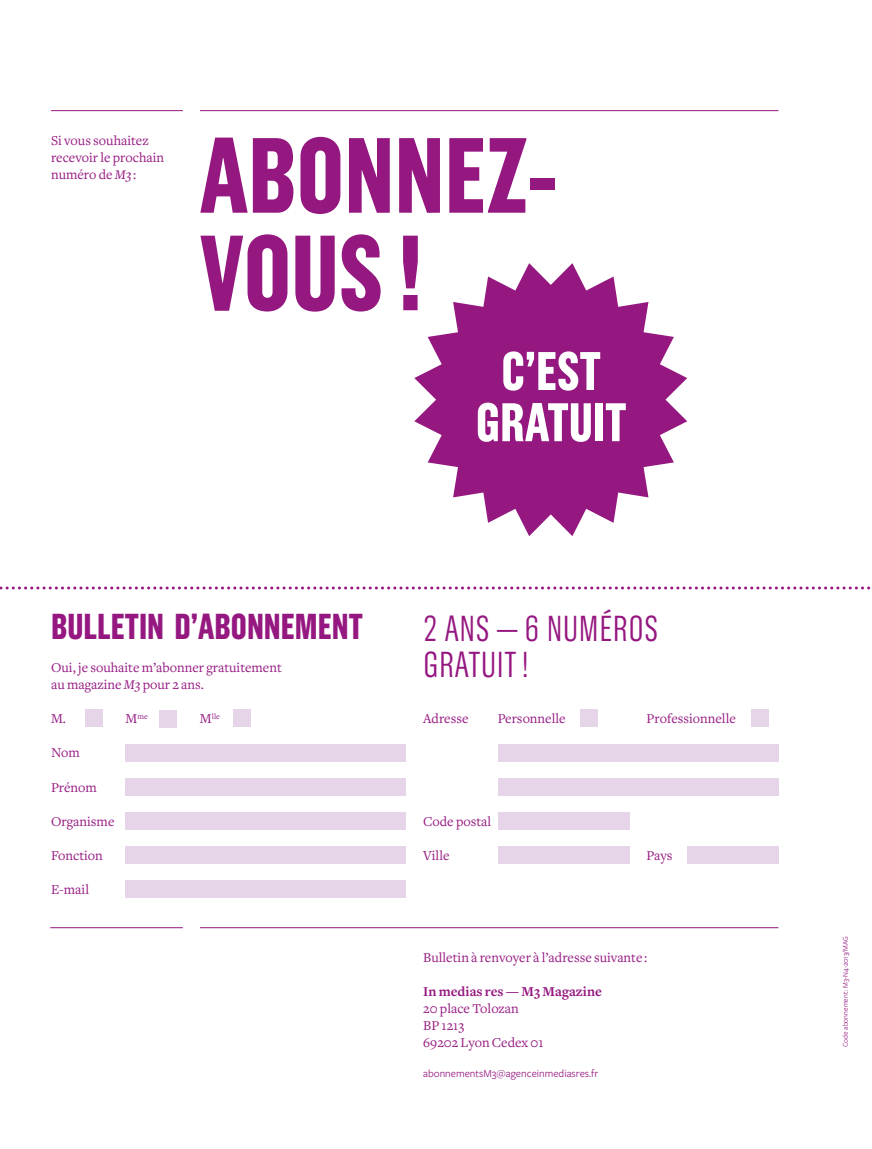
<style>
.page{position:relative;width:872px;height:1149px;background:#fff}
.page>*{position:absolute;margin:0;border:0;box-sizing:border-box;transform-origin:0 0}
.t1{font:700 106.5px/97.5px "Grotzec Head Condensed";color:#951881}
.t2{font:700 54.15px/51.2px "Grotzec Head Condensed";color:#fff}
.t3{font:300 36px/36px "Grotzec Head Condensed";color:#951881}
.t4{font:700 36px "Grotzec Head Condensed";color:#951881}
.t5{font:14.1px/17px "Freight Text";color:#951881}
.t6{font:700 14.1px "Freight Text";color:#951881}
.t7{font:11.1px "Freight Sans";color:#951881}
.t8{font:8.25px "Freight Text";color:#951881}
.t9{font:7.5px "Freight Sans";color:#951881}
.s1{font-style:italic;font-size:13.8px}
.s2{font-size:14.1px}
</style>
<div class="page">
<svg style="left:0;top:586px;width:871px;height:3px"></svg>
<div style="left:125px;top:744px;width:281px;height:17px;background:#e6d5e9"></div>
<div style="left:497px;top:744px;width:281px;height:17px;background:#e6d5e9"></div>
<div style="left:497px;top:778px;width:281px;height:17px;background:#e6d5e9"></div>
<div style="left:497px;top:812px;width:132px;height:17px;background:#e6d5e9"></div>
<div style="left:497px;top:846px;width:132px;height:17px;background:#e6d5e9"></div>
<div style="left:687px;top:846px;width:91px;height:17px;background:#e6d5e9"></div>
<div style="left:125px;top:778px;width:281px;height:17px;background:#e6d5e9"></div>
<div style="left:125px;top:812px;width:281px;height:17px;background:#e6d5e9"></div>
<div style="left:125px;top:880px;width:281px;height:17px;background:#e6d5e9"></div>
<div style="left:85px;top:709px;width:17px;height:17px;background:#e6d5e9"></div>
<div style="left:159px;top:710px;width:17px;height:17px;background:#e6d5e9"></div>
<div style="left:234px;top:709px;width:17px;height:17px;background:#e6d5e9"></div>
<div style="left:580px;top:709px;width:17px;height:17px;background:#e6d5e9"></div>
<div style="left:752px;top:709px;width:17px;height:17px;background:#e6d5e9"></div>
<div style="left:125px;top:846px;width:281px;height:17px;background:#e6d5e9"></div>
<hr style="left:50px;top:927px;width:133px;height:1px;background:#951881">
<hr style="left:200px;top:927px;width:578px;height:1px;background:#951881">
<hr style="left:51px;top:110px;width:132px;height:1px;background:#951881">
<hr style="left:200px;top:110px;width:578px;height:1px;background:#951881">
<svg style="left:414px;top:263px;width:273px;height:273px;fill:#951881"></svg>
<p class="t5" style="left:51px;top:132px;width:115px">Si vous souhaitez recevoir le prochain numéro de <span class="s1">M3</span> :</p>
<h1 class="t1" style="left:200px;top:125px;width:359px">ABONNEZ-<br>VOUS !</h1>
<h2 class="t2" style="left:476px;top:345px;width:125px;text-indent:26px">C’EST<br>GRATUIT</h2>
<h3 class="t4" style="left:51px;top:606px;width:31px">BULLETIN</h3>
<h3 class="t4" style="left:174px;top:606px;width:74px">D’ABONNEMENT</h3>
<h3 class="t3" style="left:423px;top:609px;width:140px">2 AN S — 6 NUMÉROS<br>GRATUIT</h3>
<h3 class="t3" style="left:521px;top:645px;width:10px">!</h3>
<p class="t5" style="left:51px;top:659px;width:232px">Oui, je souhaite m’abonner gratuitement au magazine <span class="s1">M3</span> pour 2 ans.</p>
<p class="t5" style="left:51px;top:710px;width:17px">M.</p>
<p class="t8" style="left:125px;top:711px;width:24px"><span class="s2">M</span>me</p>
<p class="t8" style="left:200px;top:711px;width:22px"><span class="s2">M</span>lle</p>
<p class="t5" style="left:51px;top:744px;width:30px">Nom</p>
<p class="t5" style="left:51px;top:778px;width:47px">Prénom</p>
<p class="t5" style="left:51px;top:812px;width:65px">Organisme</p>
<p class="t5" style="left:51px;top:846px;width:53px">Fonction</p>
<p class="t5" style="left:51px;top:880px;width:40px">E-mail</p>
<p class="t5" style="left:423px;top:710px;width:47px">Adresse</p>
<p class="t5" style="left:497px;top:710px;width:69px">Personnelle</p>
<p class="t5" style="left:646px;top:710px;width:91px">Professionnelle</p>
<p class="t5" style="left:423px;top:812px;width:70px">Code postal</p>
<p class="t5" style="left:423px;top:846px;width:28px">Ville</p>
<p class="t5" style="left:646px;top:846px;width:27px">Pays</p>
<p class="t5" style="left:423px;top:948px;width:226px">Bulletin à renvoyer à l’adresse suivante :</p>
<p class="t6" style="left:423px;top:983px;width:180px">In medias res — M3 Magazine</p>
<p class="t5" style="left:423px;top:999px;width:122px">20 place Tolozan<br>BP 1213<br>69202 Lyon Cedex 01</p>
<p class="t7" style="left:423px;top:1066px;width:177px">abonnementsM3@agenceinmediasres.fr</p>
<p class="t9" style="left:841px;top:1046px;width:112px;rotate:-90deg">Code abonnement: M3-N4-2013/MAG</p>
</div>
